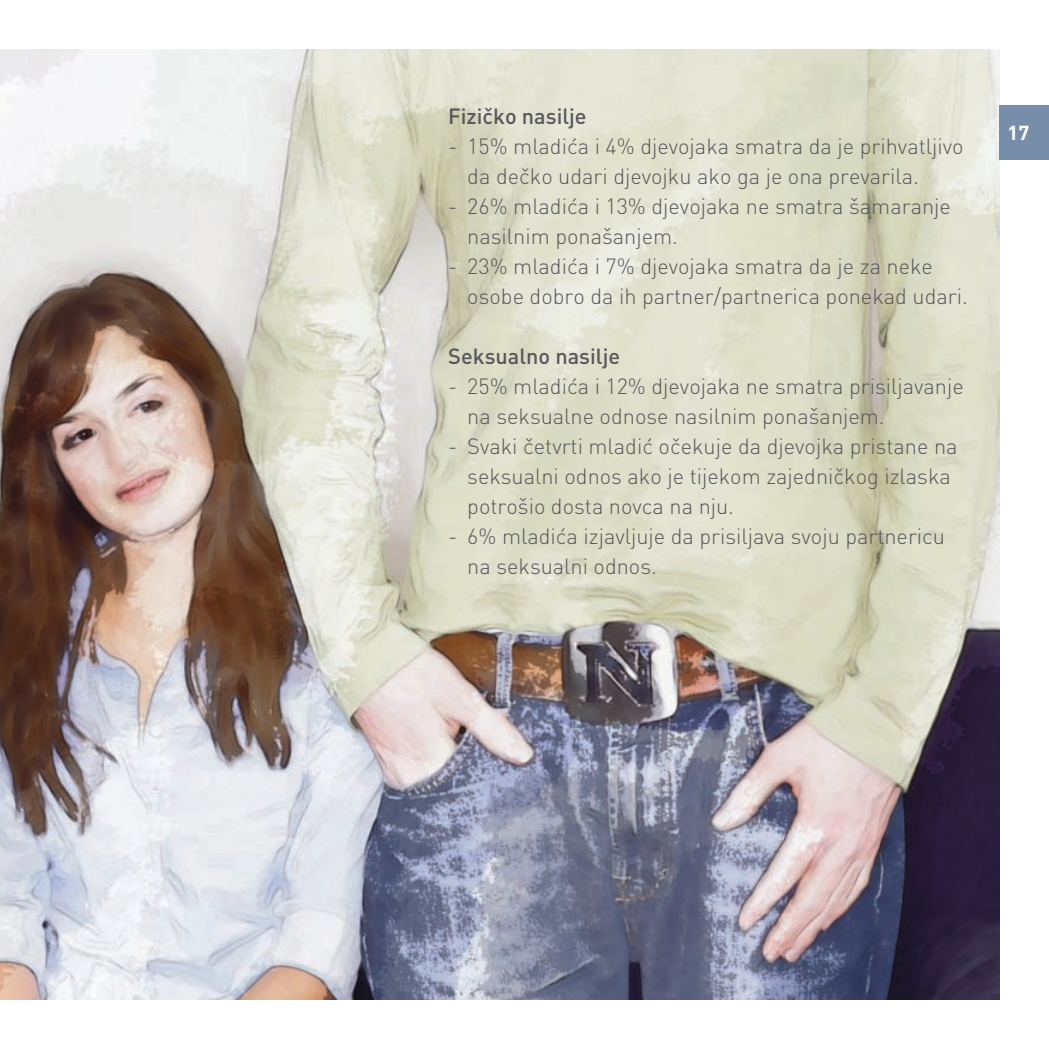
<style>
.page{position:relative;width:1049px;height:1049px;background:#fff}
.page>*{position:absolute;margin:0;border:0;box-sizing:border-box;transform-origin:0 0}
.t1{font:300 21.75px/30px "CDIN";color:#57585a}
.t2{font:500 21.75px "CDIN";color:#57585a}
.t3{font:700 20px "CDIN";color:#fff}
</style>
<div class="page">
<img style="left:0;top:50px;width:999px;height:949px">
<div style="left:999px;top:106px;width:50px;height:54px;background:#768ea9"></div>
<p class="t2" style="left:448px;top:109px;width:140px">Fizičko nasilje</p>
<p class="t1" style="left:467px;top:134px;width:498px;text-indent:-19px">- 15% mladića i 4% djevojaka smatra da je prihvatljivo da dečko udari djevojku ako ga je ona prevarila.</p>
<p class="t1" style="left:467px;top:194px;width:485px;text-indent:-19px">- 26% mladića i 13% djevojaka ne smatra šamaranje nasilnim ponašanjem.</p>
<p class="t1" style="left:467px;top:254px;width:502px;text-indent:-19px">- 23% mladića i 7% djevojaka smatra da je za neke osobe dobro da ih partner/partnerica ponekad udari.</p>
<p class="t2" style="left:448px;top:349px;width:173px">Seksualno nasilje</p>
<p class="t1" style="left:467px;top:374px;width:498px;text-indent:-19px">- 25% mladića i 12% djevojaka ne smatra prisiljavanje na seksualne odnose nasilnim ponašanjem.</p>
<p class="t1" style="left:467px;top:434px;width:492px;text-indent:-19px">- Svaki četvrti mladić očekuje da djevojka pristane na seksualni odnos ako je tijekom zajedničkog izlaska potrošio dosta novca na nju.</p>
<p class="t1" style="left:467px;top:524px;width:479px;text-indent:-19px">- 6% mladića izjavljuje da prisiljava svoju partnericu na seksualni odnos.</p>
<p class="t3" style="left:1007px;top:126px;width:23px">17</p>
</div>
